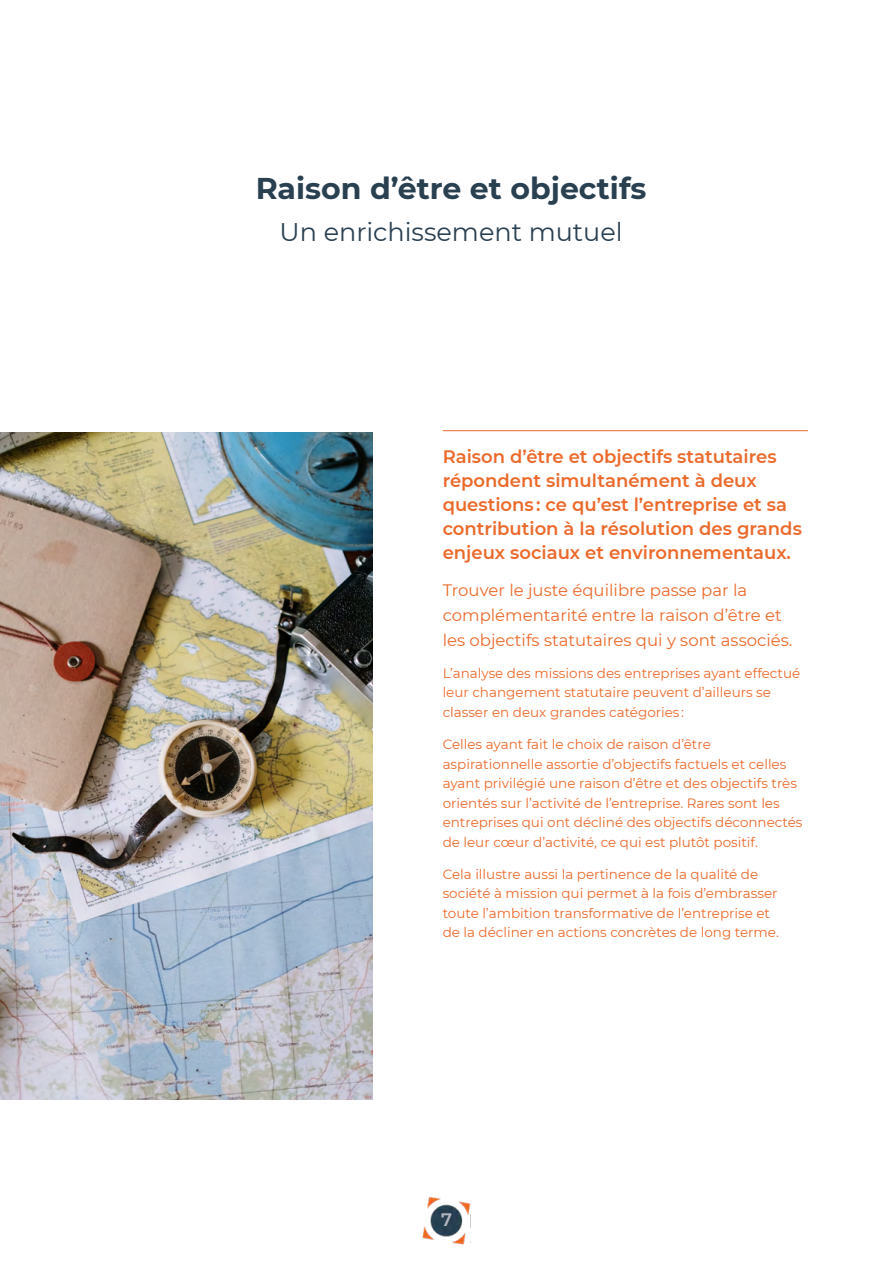
<style>
.page{position:relative;width:893px;height:1263px;background:#fff}
.page>*{position:absolute;margin:0;border:0;box-sizing:border-box;transform-origin:0 0}
.t1{font:700 30px "Montserrat";color:#294051}
.t2{font:25.5px "Montserrat";color:#294051}
.t3{font:600 18px/24px "Montserrat";color:#eb692a}
.t4{font:600 18px "Montserrat";color:#b5b7c0}
.t5{font:16.5px/24.6px "Montserrat";color:#eb692a}
.t6{font:13.5px/19.5px "Montserrat";color:#eb692a}
</style>
<div class="page">
<img style="left:422px;top:1197px;width:48px;height:48px">
<hr style="left:443px;top:430px;width:365px;height:1px;background:#eb692a">
<img style="left:0;top:432px;width:372px;height:667px">
<h1 class="t1" style="left:256px;top:167px;width:392px">Raison d’être et objectifs</h1>
<h2 class="t2" style="left:280px;top:214px;width:345px">Un enrichissement mutuel</h2>
<h3 class="t3" style="left:443px;top:444px;width:361px">Raison d’être et objectifs statutaires répondent simultanément à deux questions : ce qu’est l’entreprise et sa contribution à la résolution des grands enjeux sociaux et environnementaux.</h3>
<p class="t5" style="left:443px;top:578px;width:351px">Trouver le juste équilibre passe par la complémentarité entre la raison d’être et les objectifs statutaires qui y sont associés.</p>
<p class="t6" style="left:443px;top:663px;width:359px">L’analyse des missions des entreprises ayant effectué leur changement statutaire peuvent d’ailleurs se classer en deux grandes catégories :</p>
<p class="t6" style="left:443px;top:734px;width:361px">Celles ayant fait le choix de raison d’être aspirationnelle assortie d’objectifs factuels et celles ayant privilégié une raison d’être et des objectifs très orientés sur l’activité de l’entreprise. Rares sont les entreprises qui ont décliné des objectifs déconnectés de leur cœur d’activité, ce qui est plutôt positif.</p>
<p class="t6" style="left:443px;top:864px;width:338px">Cela illustre aussi la pertinence de la qualité de société à mission qui permet à la fois d’embrasser toute l’ambition transformative de l’entreprise et de la décliner en actions concrètes de long terme.</p>
<h3 class="t4" style="left:441px;top:1207px;width:12px">7</h3>
</div>
